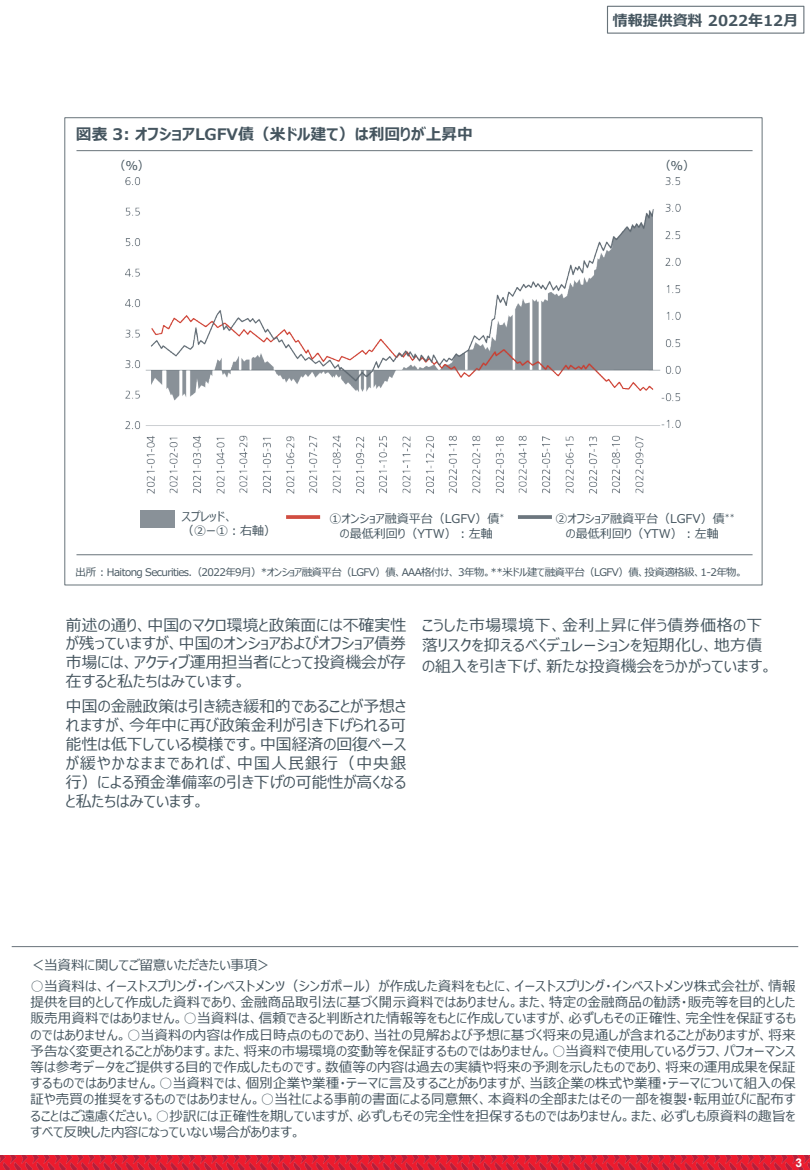
<style>
.page{position:relative;width:810px;height:1170px;background:#fff}
.page>*{position:absolute;margin:0;border:0;box-sizing:border-box;transform-origin:0 0}
.t1{font:15.9px/18.9px "Meiryo UI";letter-spacing:.005em;color:#45555f;text-align:justify}
.t2{font:15.9px/21px "Meiryo UI";letter-spacing:.025em;color:#45555f}
.t3{font:700 15.9px "Meiryo UI";color:#45555f}
.t4{font:700 15px "Meiryo UI";color:#45555f}
.t5{font:13.5px/16.2px "Meiryo UI";color:#45555f;text-align:justify}
.t6{font:12px/14.4px "Meiryo UI";color:#45555f;text-align:center}
.t7{font:700 12px "Arial";color:#fff}
.t8{font:10.5px "Meiryo UI";letter-spacing:-.05em;color:#45555f}
</style>
<div class="page">
<img style="left:0;top:1155px;width:810px;height:15px">
<hr style="left:12px;top:946px;width:786px;height:1px;background:#68737a">
<div style="left:607px;top:6px;width:197px;height:28px;border:1px solid #68737a"></div>
<img style="left:125px;top:177px;width:555px;height:351px">
<hr style="left:76px;top:554px;width:677px;height:1px;background:#68737a">
<hr style="left:76px;top:150px;width:677px;height:1px;background:#68737a">
<div style="left:152px;top:500px;width:546px;height:46px;background:#fff"></div>
<div style="left:141px;top:511px;width:34px;height:17px;background:#899198"></div>
<svg style="left:286px;top:515px;width:34px;height:4px"></svg>
<svg style="left:518px;top:515px;width:34px;height:4px"></svg>
<p class="t3" style="left:76px;top:123px;width:399px">図表 3: オフショアLGFV債（米ドル建て）は利回りが上昇中</p>
<p class="t4" style="left:613px;top:10px;width:187px">情報提供資料 2022年12月</p>
<p class="t6" style="left:114px;top:159px;width:38px">（％）</p>
<p class="t6" style="left:659px;top:159px;width:38px">（％）</p>
<p class="t6" style="left:182px;top:510px;width:53px">スプレッド、</p>
<p class="t6" style="left:182px;top:524px;width:96px">（②ー①：右軸）</p>
<p class="t6" style="left:329px;top:512px;width:177px">①オンショア融資平台（LGFV）債<sup>*</sup>の最低利回り（YTW）：左軸</p>
<p class="t6" style="left:555px;top:512px;width:181px">②オフショア融資平台（LGFV）債<sup>**</sup>の最低利回り（YTW）：左軸</p>
<p class="t8" style="left:75px;top:565px;width:669px">出所 : Haitong Securities.（2022年9月）*オンショア融資平台（LGFV）債、AAA格付け、 3年物。**米ドル建て融資平台（LGFV）債、投資適格級、1-2年物。</p>
<p class="t2" style="left:422px;top:615px;width:352px">こうした市場環境下、金利上昇に伴う債券価格の下落リスクを抑えるべくデュレーションを短期化し、地方債の組入を引き下げ、新たな投資機会をうかがっています。</p>
<p class="t1" style="left:66px;top:616px;width:342px">前述の通り、中国のマクロ環境と政策面には不確実性が残っていますが、中国のオンショアおよびオフショア債券市場には、アクティブ運用担当者にとって投資機会が存在すると私たちはみています。</p>
<p class="t1" style="left:66px;top:698px;width:342px">中国の金融政策は引き続き緩和的であることが予想されますが、今年中に再び政策金利が引き下げられる可能性は低下している模様です。中国経済の回復ペースが緩やかなままであれば、中国人民銀行（中央銀行）による預金準備率の引き下げの可能性が高くなると私たちはみています。</p>
<p class="t5" style="left:31px;top:958px;width:242px">＜当資料に関してご留意いただきたい事項＞</p>
<p class="t5" style="left:31px;top:979px;width:767px">○当資料は、イーストスプリング・インベストメンツ（シンガポール）が作成した資料をもとに、イーストスプリング・インベストメンツ株式会社が、情報提供を⽬ 的として作成した資料であり、⾦融商品取引法に基づく開⽰資料ではありません。また、特定の⾦融商品の勧誘・販売等を⽬ 的とした販売⽤資料ではありません。○当資料は、信頼できると判断された情報等をもとに作成していますが、必ずしもその正確性、完全性を保証するものではありません。○当資料の内容は作成⽇ 時点のものであり、当社の⾒解および予想に基づく将来の⾒通しが含まれることがありますが、将来予告なく変更されることがあります。また、将来の市場環境の変動等を保証するものではありません。○当資料で使⽤しているグラフ、パフォーマンス等は参考データをご提供する⽬ 的で作成したものです。数値等の内容は過去の実績や将来の予測を⽰したものであり、将来の運⽤成果を保証するものではありません。○当資料では、個別企業や業種・テーマに⾔及することがありますが、当該企業の株式や業種・テーマについて組⼊の保証や売買の推奨をするものではありません。○当社による事前の書⾯による同意無く、本資料の全部またはその⼀部を複製・転⽤並びに配布することはご遠慮ください。○抄訳には正確性を期していますが、必ずしもその完全性を担保するものではありません。また、必ずしも原資料の趣旨をすべて反映した内容になっていない場合があります。</p>
<p class="t7" style="left:796px;top:1155px;width:8px">3</p>
</div>
